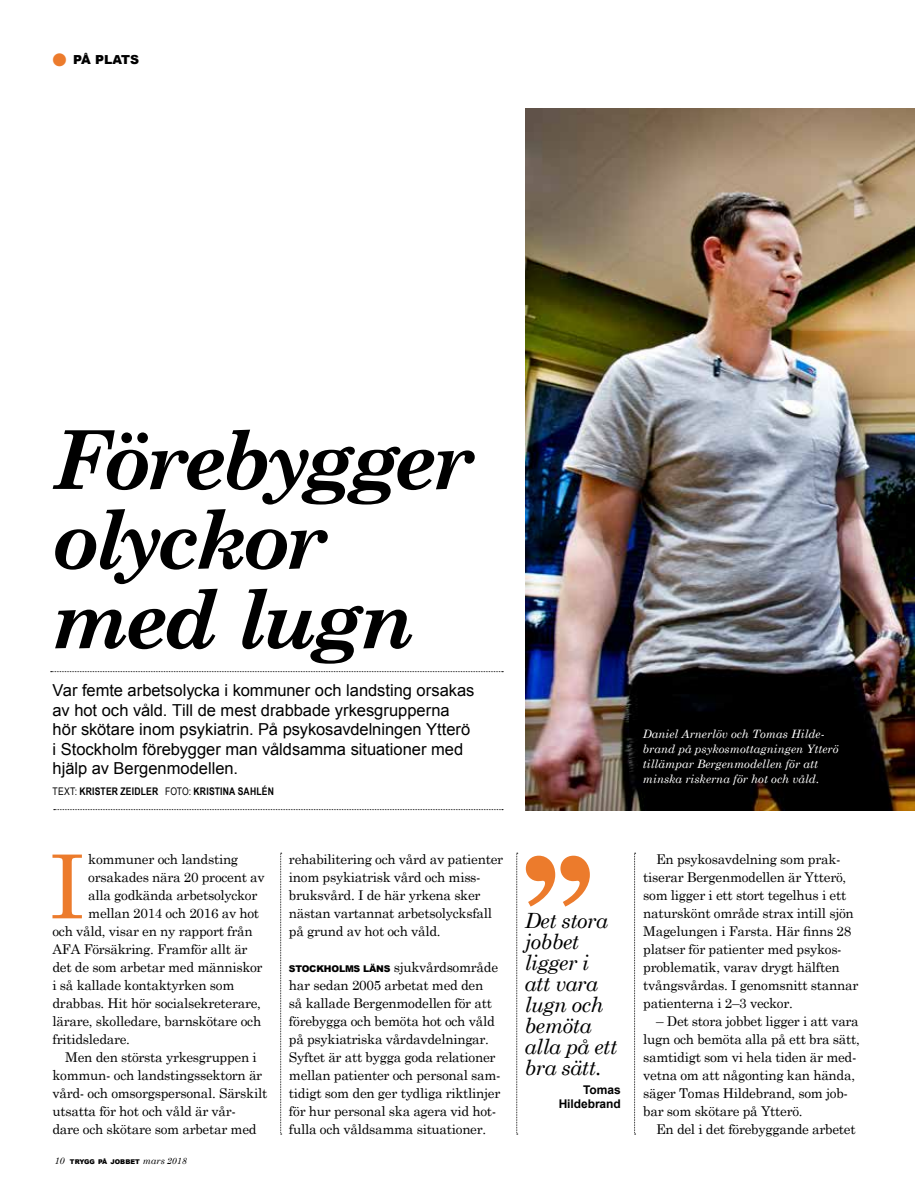
<style>
.page{position:relative;width:915px;height:1191px;background:#fff}
.page>*{position:absolute;margin:0;border:0;box-sizing:border-box;transform-origin:0 0}
.t1{font:88.2px "Century Schoolbook";color:#ec7b2c}
.t2{font:italic 700 81.15px/79.5px "Century Schoolbook";letter-spacing:-.065em;color:#000}
.t3{font:italic 21px/21px "Century Schoolbook";letter-spacing:-.025em;color:#000}
.t4{font:16.5px/19.5px "Arial";color:#000}
.t5{font:13.5px/18px "Century Schoolbook";letter-spacing:-.02em;color:#000}
.t6{font:900 12.45px "Arial";color:#000}
.t7{font:700 12px/13.5px "Arial";letter-spacing:-.005em;color:#000;text-align:right}
.t8{font:italic 11.55px/15px "Century Schoolbook";color:#fff}
.t9{font:700 10.5px "Arial Narrow";letter-spacing:.015em;color:#000}
.t10{font:900 6.45px "Arial";color:#000}
.s1{color:#ec7b2c}
.s2{font-weight:400}
.s3{font-family:"Century Schoolbook";font-weight:400;font-style:italic;font-size:9.3px}
.s4{font-family:"Century Schoolbook";font-weight:400;font-style:italic;font-size:9px}
.s5{font-family:"Arial";font-weight:900;font-size:9.3px}
</style>
<div class="page">
<svg style="left:634px;top:853px;width:1px;height:281px"></svg>
<svg style="left:516px;top:853px;width:1px;height:281px"></svg>
<svg style="left:280px;top:853px;width:1px;height:281px"></svg>
<svg style="left:54px;top:809px;width:449px;height:1px"></svg>
<svg style="left:51px;top:671px;width:452px;height:1px"></svg>
<img style="left:525px;top:108px;width:389px;height:702px">
<svg style="left:525px;top:855px;width:64px;height:51px"></svg>
<p class="t6" style="left:52px;top:51px;width:88px"><span class="s1">●</span> PÅ PLATS</p>
<h2 class="t2" style="left:52px;top:418px;width:422px">Förebygger olyckor med lugn</h2>
<p class="t4" style="left:53px;top:680px;width:423px">Var femte arbetsolycka i kommuner och landsting orsakas av hot och våld. Till de mest drabbade yrkesgrupperna hör skötare inom psykiatrin. På psykosavdelningen Ytterö i Stockholm förebygger man våldsamma situationer med hjälp av Bergenmodellen.</p>
<p class="t9" style="left:53px;top:783px;width:223px"><span class="s2">TEXT:</span> KRISTER ZEIDLER <span class="s2">FOTO:</span> KRISTINA SAHLÉN</p>
<p class="t8" style="left:642px;top:726px;width:197px">Daniel Arnerlöv och Tomas Hilde&shy;brand på psykosmottagningen Ytterö tillämpar Bergenmodellen för att minska riskerna för hot och våld.</p>
<h1 class="t1" style="left:49px;top:831px;width:37px">I</h1>
<p class="t5" style="left:88px;top:850px;width:151px">kommuner och landsting</p>
<p class="t5" style="left:88px;top:868px;width:178px">orsakades nära 20 procent av</p>
<p class="t5" style="left:88px;top:886px;width:171px">alla godkända arbetsolyckor</p>
<p class="t5" style="left:88px;top:904px;width:172px">mellan 2014 och 2016 av hot</p>
<p class="t5" style="left:52px;top:922px;width:202px">och våld, visar en ny rapport från</p>
<p class="t5" style="left:52px;top:940px;width:196px">AFA Försäkring. Framför allt är</p>
<p class="t5" style="left:52px;top:958px;width:211px">det de som arbetar med människor</p>
<p class="t5" style="left:52px;top:976px;width:183px">i så kallade kontaktyrken som</p>
<p class="t5" style="left:52px;top:994px;width:210px">drabbas. Hit hör socialsekreterare,</p>
<p class="t5" style="left:52px;top:1012px;width:210px">lärare, skolledare, barnskötare och</p>
<p class="t5" style="left:52px;top:1030px;width:79px">fritidsledare.</p>
<p class="t5" style="left:65px;top:1048px;width:193px">Men den största yrkesgruppen i</p>
<p class="t5" style="left:52px;top:1066px;width:211px">kommun- och landstingssektorn är</p>
<p class="t5" style="left:52px;top:1084px;width:216px">vård- och omsorgspersonal. Särskilt</p>
<p class="t5" style="left:52px;top:1102px;width:185px">utsatta för hot och våld är vår-</p>
<p class="t5" style="left:52px;top:1120px;width:205px">dare och skötare som arbetar med</p>
<p class="t10" style="left:54px;top:1157px;width:134px"><span class="s3">10</span> TRYGG PÅ JOBBET <span class="s3">mars</span> <span class="s4">2018</span></p>
<p class="t5" style="left:289px;top:850px;width:216px">rehabilitering och vård av patienter inom psykiatrisk vård och miss&shy;bruksvård. I de här yrkena sker nästan vartannat arbetsolycksfall på grund av hot och våld.</p>
<p class="t5" style="left:289px;top:958px;width:213px"><span class="s5">STOCKHOLMS LÄNS</span> sjukvårdsområde har sedan 2005 arbetat med den<br>så kallade Bergenmodellen för att förebygga och bemöta hot och våld på psykiatriska vårdavdelningar.<br>Syftet är att bygga goda relationer mellan patienter och personal sam&shy;tidigt som den ger tydliga riktlinjer för hur personal ska agera vid hot&shy;fulla och våldsamma situationer.</p>
<h3 class="t3" style="left:524px;top:909px;width:94px">Det stora jobbet ligger i att vara lugn och bemöta alla på ett bra sätt.</h3>
<p class="t7" style="left:558px;top:1083px;width:64px">Tomas<br>Hildebrand</p>
<p class="t5" style="left:643px;top:850px;width:216px;text-indent:13px">En psykosavdelning som prak&shy;tiserar Bergenmodellen är Ytterö, som ligger i ett stort tegelhus i ett naturskönt område strax intill sjön Magelungen i Farsta. Här finns 28 platser för patienter med psykos&shy;problematik, varav drygt hälften tvångsvårdas. I genomsnitt stannar patienterna i 2–3 veckor.</p>
<p class="t5" style="left:643px;top:1012px;width:218px;text-indent:13px">– Det stora jobbet ligger i att vara lugn och bemöta alla på ett bra sätt, samtidigt som vi hela tiden är med&shy;vetna om att någonting kan hända, säger Tomas Hildebrand, som job&shy;bar som skötare på Ytterö.</p>
<p class="t5" style="left:655px;top:1120px;width:201px">En del i det förebyggande arbetet</p>
</div>
